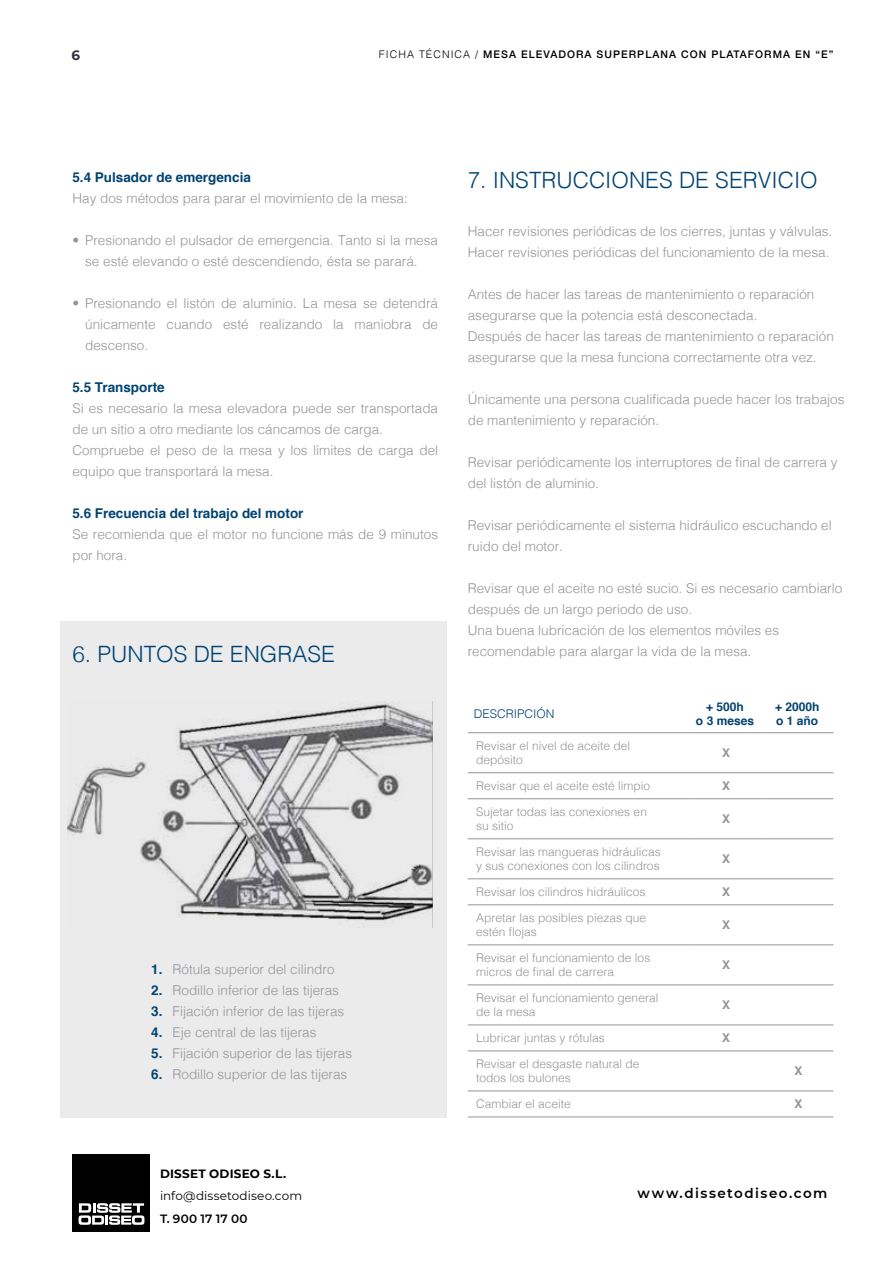
<style>
.page{position:relative;width:893px;height:1263px;background:#fff}
.page>*{position:absolute;margin:0;border:0;box-sizing:border-box;transform-origin:0 0}
.t1{font:300 22.5px "Helvetica";color:#004372}
.t2{font:300 13.5px/21px "Helvetica";color:#939598}
.t3{font:700 13.5px "Helvetica";color:#004372}
.t4{font:600 13.5px "Montserrat";letter-spacing:.11em;color:#000}
.t5{font:700 13.5px "Montserrat";color:#333440}
.t6{font:300 12px/14.4px "Helvetica";color:#939598}
.t7{font:700 12px/14.4px "Helvetica";color:#004372;text-align:center}
.t8{font:12px "Montserrat";letter-spacing:.01em;color:#000}
.t9{font:700 12px "Montserrat";letter-spacing:.02em;color:#000}
.t10{font:600 12px "Montserrat";letter-spacing:.025em;color:#000}
.t11{font:300 12px "Helvetica";color:#004372}
.t12{font:700 12px "Helvetica";color:#939598}
.t13{font:500 10.5px "Helvetica Neue";letter-spacing:.1em;color:#000}
.s1{font-family:"Helvetica";font-weight:300}
.s2{font-weight:700;color:#004372}
</style>
<div class="page">
<div style="left:60px;top:621px;width:386px;height:496px;background:#ebebec"></div>
<div style="left:72px;top:1154px;width:78px;height:78px;background:#000"></div>
<svg style="left:79px;top:1203px;width:65px;height:22px"></svg>
<hr style="left:468px;top:838px;width:221px;height:1px;background:#939598">
<hr style="left:689px;top:838px;width:72px;height:1px;background:#939598">
<hr style="left:761px;top:838px;width:72px;height:1px;background:#939598">
<hr style="left:468px;top:878px;width:221px;height:1px;background:#939598">
<hr style="left:689px;top:878px;width:72px;height:1px;background:#939598">
<hr style="left:761px;top:878px;width:72px;height:1px;background:#939598">
<hr style="left:468px;top:904px;width:221px;height:1px;background:#939598">
<hr style="left:689px;top:904px;width:72px;height:1px;background:#939598">
<hr style="left:761px;top:904px;width:72px;height:1px;background:#939598">
<hr style="left:468px;top:944px;width:221px;height:1px;background:#939598">
<hr style="left:689px;top:944px;width:72px;height:1px;background:#939598">
<hr style="left:761px;top:944px;width:72px;height:1px;background:#939598">
<hr style="left:468px;top:984px;width:221px;height:1px;background:#939598">
<hr style="left:689px;top:984px;width:72px;height:1px;background:#939598">
<hr style="left:761px;top:984px;width:72px;height:1px;background:#939598">
<hr style="left:468px;top:1024px;width:221px;height:1px;background:#939598">
<hr style="left:689px;top:1024px;width:72px;height:1px;background:#939598">
<hr style="left:761px;top:1024px;width:72px;height:1px;background:#939598">
<hr style="left:468px;top:1050px;width:221px;height:1px;background:#939598">
<hr style="left:689px;top:1050px;width:72px;height:1px;background:#939598">
<hr style="left:761px;top:1050px;width:72px;height:1px;background:#939598">
<hr style="left:468px;top:1090px;width:221px;height:1px;background:#939598">
<hr style="left:689px;top:1090px;width:72px;height:1px;background:#939598">
<hr style="left:761px;top:1090px;width:72px;height:1px;background:#939598">
<hr style="left:468px;top:1116px;width:221px;height:1px;background:#939598">
<hr style="left:689px;top:1116px;width:72px;height:1px;background:#939598">
<hr style="left:761px;top:1116px;width:72px;height:1px;background:#939598">
<hr style="left:468px;top:772px;width:221px;height:1px;background:#939598">
<hr style="left:689px;top:772px;width:72px;height:1px;background:#939598">
<hr style="left:761px;top:772px;width:72px;height:1px;background:#939598">
<hr style="left:468px;top:798px;width:221px;height:1px;background:#939598">
<hr style="left:689px;top:798px;width:72px;height:1px;background:#939598">
<hr style="left:761px;top:798px;width:72px;height:1px;background:#939598">
<hr style="left:468px;top:732px;width:221px;height:1px;background:#939598">
<hr style="left:689px;top:732px;width:72px;height:1px;background:#939598">
<hr style="left:761px;top:732px;width:72px;height:1px;background:#939598">
<img style="left:68px;top:702px;width:365px;height:225px">
<p class="t5" style="left:72px;top:45px;width:10px">6</p>
<p class="t13" style="left:379px;top:46px;width:456px"><span class="s1">FICHA TÉCNICA /</span> MESA ELEVADORA SUPERPLANA CON PLATAFORMA EN “E”</p>
<p class="t3" style="left:72px;top:167px;width:180px">5.4 Pulsador de emergencia</p>
<p class="t2" style="left:72px;top:187px;width:337px">Hay dos métodos para parar el movimiento de la mesa:</p>
<p class="t2" style="left:72px;top:229px;width:367px;text-align:center">• Presionando el pulsador de emergencia. Tanto si la mesa se esté elevando o esté descendiendo, ésta se parará.</p>
<p class="t2" style="left:85px;top:292px;width:354px;text-align:justify;text-indent:-13px">• Presionando el listón de aluminio. La mesa se detendrá únicamente cuando esté realizando la maniobra de descenso.</p>
<p class="t3" style="left:72px;top:377px;width:94px">5.5 Transporte</p>
<p class="t2" style="left:72px;top:397px;width:367px">Si es necesario la mesa elevadora puede ser transportada de un sitio a otro mediante los cáncamos de carga.<br>Compruebe el peso de la mesa y los límites de carga del equipo que transportará la mesa.</p>
<p class="t3" style="left:72px;top:503px;width:233px">5.6 Frecuencia del trabajo del motor</p>
<p class="t2" style="left:72px;top:523px;width:367px">Se recomienda que el motor no funcione más de 9 minutos por hora.</p>
<h1 class="t1" style="left:72px;top:635px;width:264px">6. PUNTOS DE ENGRASE</h1>
<p class="t2" style="left:151px;top:958px;width:185px"><span class="s2">1.</span> Rótula superior del cilindro</p>
<p class="t2" style="left:151px;top:979px;width:189px"><span class="s2">2.</span> Rodillo inferior de las tijeras</p>
<p class="t2" style="left:151px;top:1000px;width:195px"><span class="s2">3.</span> Fijación inferior de las tijeras</p>
<p class="t2" style="left:151px;top:1021px;width:167px"><span class="s2">4.</span> Eje central de las tijeras</p>
<p class="t2" style="left:151px;top:1042px;width:202px"><span class="s2">5.</span> Fijación superior de las tijeras</p>
<p class="t2" style="left:151px;top:1063px;width:198px"><span class="s2">6.</span> Rodillo superior de las tijeras</p>
<p class="t9" style="left:160px;top:1165px;width:128px">DISSET ODISEO S.L.</p>
<p class="t8" style="left:160px;top:1188px;width:144px">info@dissetodiseo.com</p>
<p class="t10" style="left:160px;top:1210px;width:89px">T. 900 17 17 00</p>
<h1 class="t1" style="left:468px;top:161px;width:352px">7. INSTRUCCIONES DE SERVICIO</h1>
<p class="t2" style="left:468px;top:220px;width:366px">Hacer revisiones periódicas de los cierres, juntas y válvulas.<br>Hacer revisiones periódicas del funcionamiento de la mesa.</p>
<p class="t2" style="left:468px;top:283px;width:368px">Antes de hacer las tareas de mantenimiento o reparación asegurarse que la potencia está desconectada.<br>Después de hacer las tareas de mantenimiento o reparación asegurarse que la mesa funciona correctamente otra vez.</p>
<p class="t2" style="left:468px;top:388px;width:378px">Únicamente una persona cualificada puede hacer los trabajos de mantenimiento y reparación.</p>
<p class="t2" style="left:468px;top:451px;width:371px">Revisar periódicamente los interruptores de final de carrera y del listón de aluminio.</p>
<p class="t2" style="left:468px;top:514px;width:365px">Revisar periódicamente el sistema hidráulico escuchando el ruido del motor.</p>
<p class="t2" style="left:468px;top:577px;width:376px">Revisar que el aceite no esté sucio. Si es necesario cambiarlo después de un largo periodo de uso.<br>Una buena lubricación de los elementos móviles es recomendable para alargar la vida de la mesa.</p>
<p class="t11" style="left:474px;top:703px;width:82px">DESCRIPCIÓN</p>
<p class="t7" style="left:696px;top:700px;width:60px">+ 500h<br>o 3 meses</p>
<p class="t7" style="left:775px;top:700px;width:46px;text-align:left">+ 2000h o 1 año</p>
<p class="t6" style="left:476px;top:737px;width:156px">Revisar el nivel de aceite del depósito</p>
<p class="t12" style="left:722px;top:743px;width:10px">X</p>
<p class="t6" style="left:476px;top:778px;width:176px">Revisar que el aceite esté limpio</p>
<p class="t12" style="left:722px;top:776px;width:10px">X</p>
<p class="t6" style="left:476px;top:803px;width:172px">Sujetar todas las conexiones en su sitio</p>
<p class="t12" style="left:722px;top:809px;width:10px">X</p>
<p class="t6" style="left:476px;top:843px;width:186px">Revisar las mangueras hidráulicas y sus conexiones con los cilindros</p>
<p class="t12" style="left:722px;top:849px;width:10px">X</p>
<p class="t6" style="left:476px;top:884px;width:171px">Revisar los cilindros hidráulicos</p>
<p class="t12" style="left:722px;top:882px;width:10px">X</p>
<p class="t6" style="left:476px;top:910px;width:172px">Apretar las posibles piezas que estén flojas</p>
<p class="t12" style="left:722px;top:915px;width:10px">X</p>
<p class="t6" style="left:476px;top:950px;width:176px">Revisar el funcionamiento de los micros de final de carrera</p>
<p class="t12" style="left:722px;top:955px;width:10px">X</p>
<p class="t6" style="left:476px;top:990px;width:184px">Revisar el funcionamiento general de la mesa</p>
<p class="t12" style="left:722px;top:995px;width:10px">X</p>
<p class="t6" style="left:476px;top:1030px;width:130px">Lubricar juntas y rótulas</p>
<p class="t12" style="left:722px;top:1028px;width:10px">X</p>
<p class="t6" style="left:476px;top:1056px;width:165px">Revisar el desgaste natural de todos los bulones</p>
<p class="t12" style="left:794px;top:1061px;width:10px">X</p>
<p class="t6" style="left:476px;top:1096px;width:96px">Cambiar el aceite</p>
<p class="t12" style="left:794px;top:1094px;width:10px">X</p>
<p class="t4" style="left:637px;top:1184px;width:191px">www.dissetodiseo.com</p>
</div>
